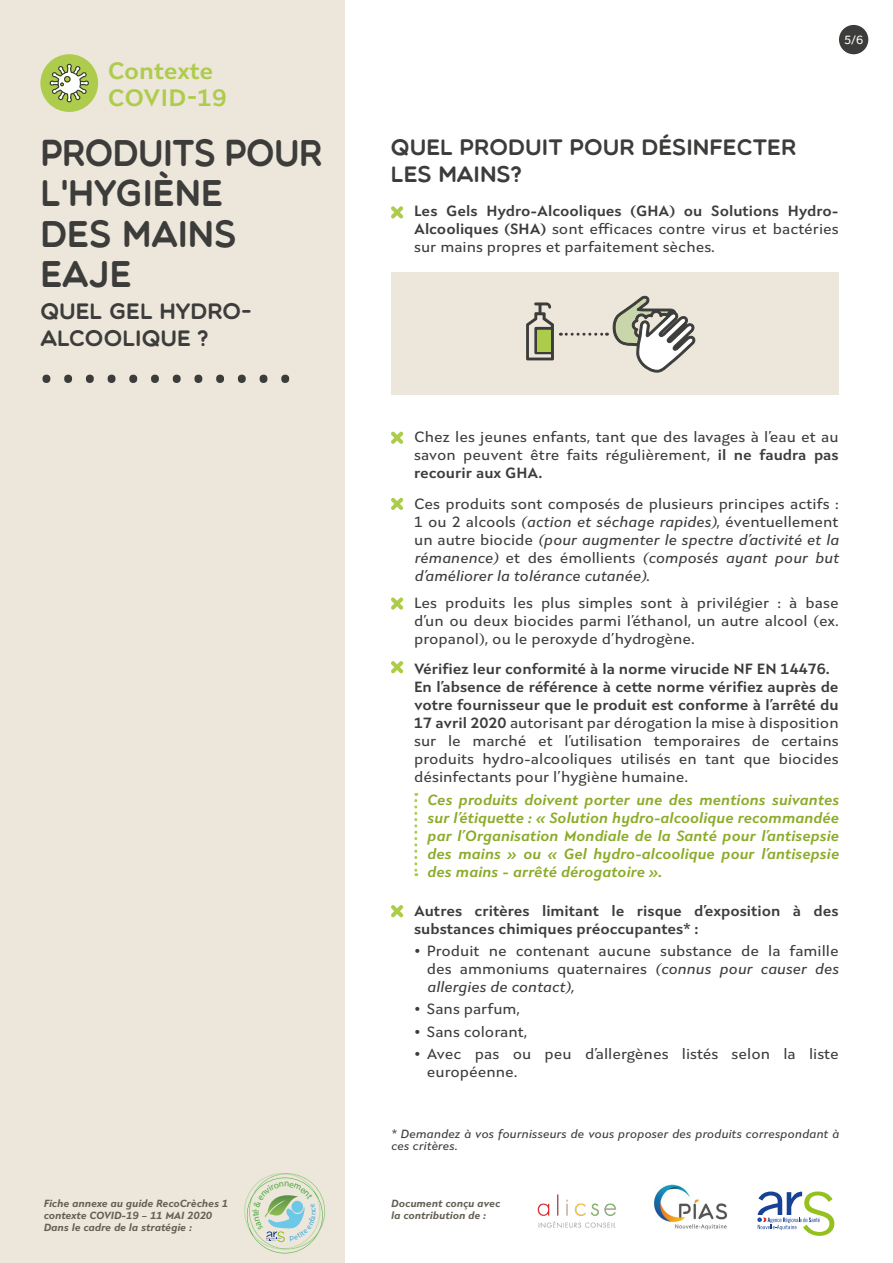
<style>
.page{position:relative;width:893px;height:1263px;background:#fff}
.page>*{position:absolute;margin:0;border:0;box-sizing:border-box;transform-origin:0 0}
.t1{font:37.5px/40.5px "Multicolore";color:#3c3c3b;scale:.92 1}
.t2{font:700 24px/27px "Seven One Eight";letter-spacing:-.01em;color:#aecc4b}
.t3{font:22.5px/27px "Multicolore";color:#3c3c3b}
.t4{font:500 15px/18px "Seven One Eight";color:#3c3c3b;text-align:justify}
.t5{font:italic 500 15px/18px "Seven One Eight";color:#3c3c3b;text-align:justify}
.t6{font:italic 700 15px/18px "Seven One Eight";color:#8cab29;text-align:justify}
.t7{font:700 15px/18px "Seven One Eight";color:#3c3c3b}
.t8{font:italic 500 12px/12px "Seven One Eight";color:#3c3c3b}
.t9{font:500 12px "Seven One Eight";color:#fff}
.t10{font:italic 800 10.5px/12px "Seven One Eight";color:#656056}
.s1{font-weight:700}
.s2{font-style:normal}
.s3{font-style:italic}
</style>
<div class="page">
<div style="left:0;top:0;width:345px;height:1263px;background:#ede6db"></div>
<img style="left:537px;top:1194px;width:79px;height:34px">
<svg style="left:757px;top:1191px;width:77px;height:45px"></svg>
<img style="left:653px;top:1184px;width:75px;height:46px">
<div style="left:40px;top:54px;width:58px;height:58px;background:#aecc4b;border-radius:50%"></div>
<svg style="left:49px;top:64px;width:40px;height:39px"></svg>
<div style="left:839px;top:25px;width:29px;height:29px;background:#3c3c3b;border-radius:50%"></div>
<div style="left:391px;top:272px;width:448px;height:123px;background:#ede6db"></div>
<svg style="left:526px;top:302px;width:28px;height:58px"></svg>
<div style="left:537px;top:330px;width:14px;height:21px;background:#aecc4b"></div>
<svg style="left:560px;top:295px;width:135px;height:77px"></svg>
<svg style="left:414px;top:793px;width:3px;height:83px"></svg>
<svg style="left:43px;top:374px;width:7px;height:9px"></svg>
<svg style="left:64px;top:374px;width:8px;height:9px"></svg>
<svg style="left:86px;top:374px;width:8px;height:9px"></svg>
<svg style="left:108px;top:374px;width:7px;height:9px"></svg>
<svg style="left:129px;top:374px;width:8px;height:9px"></svg>
<svg style="left:151px;top:374px;width:8px;height:9px"></svg>
<svg style="left:173px;top:374px;width:8px;height:9px"></svg>
<svg style="left:194px;top:374px;width:8px;height:9px"></svg>
<svg style="left:216px;top:374px;width:8px;height:9px"></svg>
<svg style="left:238px;top:374px;width:8px;height:9px"></svg>
<svg style="left:260px;top:374px;width:7px;height:9px"></svg>
<svg style="left:281px;top:374px;width:8px;height:9px"></svg>
<svg style="left:391px;top:206px;width:13px;height:13px"></svg>
<svg style="left:391px;top:431px;width:13px;height:13px"></svg>
<svg style="left:391px;top:497px;width:13px;height:13px"></svg>
<svg style="left:391px;top:661px;width:13px;height:13px"></svg>
<svg style="left:391px;top:905px;width:13px;height:13px"></svg>
<svg style="left:391px;top:597px;width:13px;height:13px"></svg>
<svg style="left:244px;top:1173px;width:81px;height:80px"></svg>
<h2 class="t2" style="left:108px;top:56px;width:120px">Contexte<br>COVID-19</h2>
<h1 class="t1" style="left:40px;top:131px;width:308px">PRODUITS POUR<br>L'HYGIÈNE<br>DES MAINS<br>EAJE</h1>
<h3 class="t3" style="left:40px;top:297px;width:213px">QUEL GEL HYDRO-<br>ALCOOLIQUE ?</h3>
<p class="t10" style="left:43px;top:1197px;width:186px">Fiche annexe au guide RecoCrèches 1 contexte COVID-19 – 11 MAI 2020<br>Dans le cadre de la stratégie :</p>
<p class="t9" style="left:844px;top:32px;width:21px">5/6</p>
<h3 class="t3" style="left:391px;top:133px;width:407px">QUEL PRODUIT POUR DÉSINFECTER<br>LES MAINS?</h3>
<p class="t4" style="left:414px;top:202px;width:426px"><span class="s1">Les Gels Hydro-Alcooliques (GHA) ou Solutions Hydro-Alcooliques (SHA)</span> sont efficaces contre virus et bactéries sur mains propres et parfaitement sèches.</p>
<p class="t4" style="left:414px;top:428px;width:426px">Chez les jeunes enfants, tant que des lavages à l’eau et au savon peuvent être faits régulièrement, <span class="s1">il ne faudra pas recourir aux GHA.</span></p>
<p class="t5" style="left:414px;top:495px;width:426px"><span class="s2">Ces produits sont composés de plusieurs principes actifs :<br>1 ou 2 alcools</span> (action et séchage rapides)<span class="s2">, éventuellement un autre biocide</span> (pour augmenter le spectre d’activité et la rémanence) <span class="s2">et des émollients</span> (composés ayant pour but d’améliorer la tolérance cutanée)<span class="s2">.</span></p>
<p class="t4" style="left:414px;top:593px;width:426px">Les produits les plus simples sont à privilégier : à base d’un ou deux biocides parmi l’éthanol, un autre alcool (ex. propanol), ou le peroxyde d’hydrogène.</p>
<p class="t4" style="left:414px;top:660px;width:426px;text-align:left"><span class="s1">Vérifiez leur conformité à la norme virucide NF EN 14476.<br>En l’absence de référence à cette norme vérifiez auprès de votre fournisseur que le produit est conforme à l’arrêté du 17 avril 2020</span> autorisant par dérogation la mise à disposition sur le marché et l’utilisation temporaires de certains produits hydro-alcooliques utilisés en tant que biocides désinfectants pour l’hygiène humaine.</p>
<p class="t6" style="left:427px;top:790px;width:413px">Ces produits doivent porter une des mentions suivantes sur l’étiquette : « Solution hydro-alcoolique recommandée par l’Organisation Mondiale de la Santé pour l’antisepsie des mains » ou « Gel hydro-alcoolique pour l’antisepsie des mains - arrêté dérogatoire ».</p>
<p class="t7" style="left:414px;top:901px;width:426px">Autres critères limitant le risque d’exposition à des substances chimiques préoccupantes* :</p>
<p class="t4" style="left:427px;top:942px;width:413px;text-indent:-13px">• Produit ne contenant aucune substance de la famille des ammoniums quaternaires <span class="s3">(connus pour causer des allergies de contact),</span></p>
<p class="t4" style="left:414px;top:1000px;width:108px">• Sans parfum,</p>
<p class="t4" style="left:414px;top:1022px;width:115px">• Sans colorant,</p>
<p class="t4" style="left:427px;top:1044px;width:413px;text-indent:-13px">• Avec pas ou peu d’allergènes listés selon la liste européenne.</p>
<p class="t8" style="left:391px;top:1127px;width:449px">* Demandez à vos fournisseurs de vous proposer des produits correspondant à ces critères.</p>
<p class="t10" style="left:391px;top:1197px;width:111px">Document conçu avec la contribution de :</p>
</div>
